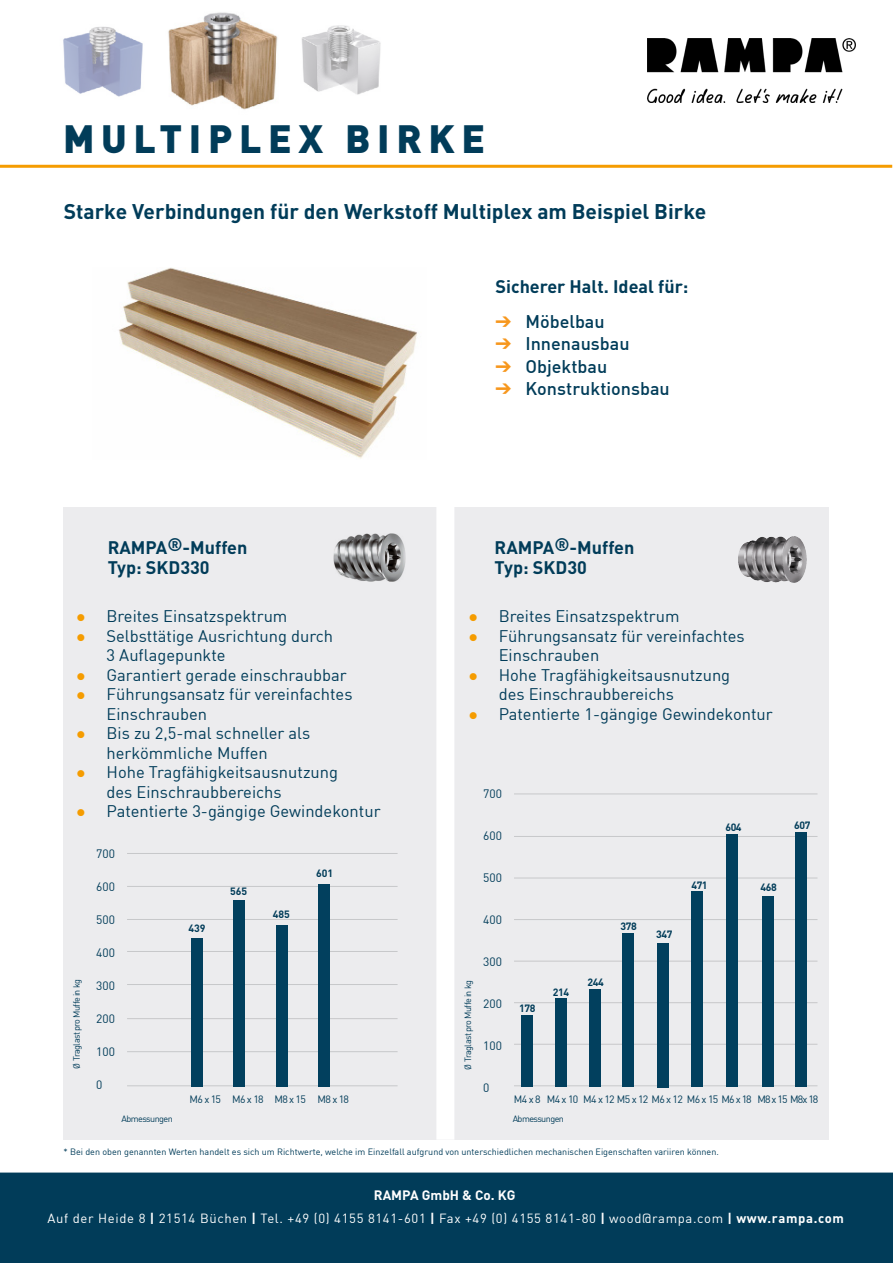
<style>
.page{position:relative;width:893px;height:1263px;background:#fff}
.page>*{position:absolute;margin:0;border:0;box-sizing:border-box;transform-origin:0 0}
.t1{font:900 39px "DIN";letter-spacing:.17em;color:#013c59}
.t2{font:700 21px "DIN";color:#013c59}
.t3{font:700 18px "DIN";color:#013c59}
.t4{font:500 18px "DIN";color:#013c59}
.t5{font:16.5px "DIN";color:#013c59}
.t6{font:700 13.5px "DIN";color:#fff}
.t7{font:13.05px "DIN";letter-spacing:.05em;color:#fff}
.t8{font:12px "DIN";color:#013c59}
.t9{font:10.5px "DIN";letter-spacing:-.06em;color:#013c59}
.t10{font:700 10.5px "DIN";letter-spacing:-.04em;color:#013c59}
.t11{font:9px "DIN";color:#013c59}
.t12{font:9px "DIN";letter-spacing:-.06em;color:#013c59}
.s1{color:#f7971d}
.s2{color:#f59c00}
.s3{font-weight:700}
</style>
<div class="page">
<hr style="left:0;top:165px;width:892px;height:3px;background:#f59c00">
<img style="left:647px;top:39px;width:208px;height:64px">
<img style="left:168px;top:12px;width:110px;height:98px">
<img style="left:301px;top:25px;width:80px;height:70px">
<img style="left:63px;top:26px;width:80px;height:71px">
<div style="left:0;top:1172px;width:893px;height:91px;background:#013c59"></div>
<div style="left:64px;top:507px;width:765px;height:633px;background:#ececee"></div>
<div style="left:436px;top:472px;width:18px;height:668px;background:#fff"></div>
<hr style="left:514px;top:836px;width:303px;height:1px;background:#c7c8ca">
<hr style="left:514px;top:793px;width:303px;height:1px;background:#c7c8ca">
<hr style="left:514px;top:878px;width:303px;height:1px;background:#c7c8ca">
<hr style="left:514px;top:919px;width:303px;height:1px;background:#c7c8ca">
<hr style="left:514px;top:961px;width:303px;height:1px;background:#c7c8ca">
<hr style="left:514px;top:1002px;width:303px;height:1px;background:#c7c8ca">
<hr style="left:514px;top:1044px;width:303px;height:1px;background:#c7c8ca">
<hr style="left:514px;top:1085px;width:303px;height:1px;background:#c7c8ca">
<hr style="left:127px;top:886px;width:271px;height:1px;background:#c7c8ca">
<hr style="left:127px;top:853px;width:271px;height:1px;background:#c7c8ca">
<hr style="left:127px;top:919px;width:271px;height:1px;background:#c7c8ca">
<hr style="left:127px;top:951px;width:271px;height:1px;background:#c7c8ca">
<hr style="left:127px;top:984px;width:271px;height:1px;background:#c7c8ca">
<hr style="left:127px;top:1018px;width:271px;height:1px;background:#c7c8ca">
<hr style="left:127px;top:1051px;width:271px;height:1px;background:#c7c8ca">
<hr style="left:127px;top:1085px;width:271px;height:1px;background:#c7c8ca">
<img style="left:119px;top:268px;width:298px;height:191px">
<img style="left:334px;top:534px;width:71px;height:48px">
<img style="left:739px;top:536px;width:68px;height:47px">
<div style="left:191px;top:938px;width:12px;height:149px;background:#02405e"></div>
<div style="left:233px;top:900px;width:12px;height:187px;background:#02405e"></div>
<div style="left:276px;top:926px;width:12px;height:161px;background:#02405e"></div>
<div style="left:318px;top:884px;width:12px;height:203px;background:#02405e"></div>
<div style="left:589px;top:989px;width:12px;height:98px;background:#02405e"></div>
<div style="left:555px;top:999px;width:12px;height:88px;background:#02405e"></div>
<div style="left:521px;top:1016px;width:12px;height:71px;background:#02405e"></div>
<div style="left:622px;top:933px;width:12px;height:154px;background:#02405e"></div>
<div style="left:657px;top:943px;width:12px;height:145px;background:#02405e"></div>
<div style="left:691px;top:892px;width:12px;height:195px;background:#02405e"></div>
<div style="left:726px;top:834px;width:12px;height:253px;background:#02405e"></div>
<div style="left:762px;top:896px;width:11px;height:191px;background:#02405e"></div>
<div style="left:795px;top:832px;width:12px;height:255px;background:#02405e"></div>
<h1 class="t1" style="left:63px;top:112px;width:423px">MULTIPLEX BIRKE</h1>
<p class="t2" style="left:64px;top:198px;width:644px">Starke Verbindungen für den Werkstoff Multiplex am Beispiel Birke</p>
<p class="t3" style="left:495px;top:275px;width:194px">Sicherer Halt. Ideal für:</p>
<p class="t4" style="left:495px;top:310px;width:111px"><span class="s1">➔</span> Möbelbau</p>
<p class="t4" style="left:495px;top:332px;width:136px"><span class="s1">➔</span> Innenausbau</p>
<p class="t4" style="left:495px;top:355px;width:113px"><span class="s1">➔</span> Objektbau</p>
<p class="t4" style="left:495px;top:377px;width:176px"><span class="s1">➔</span> Konstruktionsbau</p>
<p class="t3" style="left:108px;top:536px;width:141px">RAMPA®-Muffen</p>
<p class="t3" style="left:108px;top:556px;width:104px">Typ: SKD330</p>
<p class="t3" style="left:495px;top:536px;width:141px">RAMPA®-Muffen</p>
<p class="t3" style="left:495px;top:556px;width:94px">Typ: SKD30</p>
<p class="t5" style="left:469px;top:606px;width:212px"><span class="s2">●</span> Breites Einsatzspektrum</p>
<p class="t5" style="left:469px;top:625px;width:277px"><span class="s2">●</span> Führungsansatz für vereinfachtes</p>
<p class="t5" style="left:499px;top:645px;width:102px">Einschrauben</p>
<p class="t5" style="left:469px;top:664px;width:263px"><span class="s2">●</span> Hohe Tragfähigkeitsausnutzung</p>
<p class="t5" style="left:499px;top:684px;width:177px">des Einschraubbereichs</p>
<p class="t5" style="left:469px;top:703px;width:306px"><span class="s2">●</span> Patentierte 1-gängige Gewindekontur</p>
<p class="t5" style="left:77px;top:606px;width:212px"><span class="s2">●</span> Breites Einsatzspektrum</p>
<p class="t5" style="left:77px;top:625px;width:258px"><span class="s2">●</span> Selbsttätige Ausrichtung durch</p>
<p class="t5" style="left:107px;top:645px;width:121px">3 Auflagepunkte</p>
<p class="t5" style="left:77px;top:664px;width:272px"><span class="s2">●</span> Garantiert gerade einschraubbar</p>
<p class="t5" style="left:77px;top:684px;width:277px"><span class="s2">●</span> Führungsansatz für vereinfachtes</p>
<p class="t5" style="left:107px;top:703px;width:102px">Einschrauben</p>
<p class="t5" style="left:77px;top:723px;width:235px"><span class="s2">●</span> Bis zu 2,5-mal schneller als</p>
<p class="t5" style="left:107px;top:742px;width:163px">herkömmliche Muffen</p>
<p class="t5" style="left:77px;top:762px;width:263px"><span class="s2">●</span> Hohe Tragfähigkeitsausnutzung</p>
<p class="t5" style="left:107px;top:781px;width:177px">des Einschraubbereichs</p>
<p class="t5" style="left:77px;top:801px;width:306px"><span class="s2">●</span> Patentierte 3-gängige Gewindekontur</p>
<p class="t8" style="left:483px;top:786px;width:20px">700</p>
<p class="t8" style="left:483px;top:828px;width:20px">600</p>
<p class="t8" style="left:483px;top:870px;width:20px">500</p>
<p class="t8" style="left:483px;top:912px;width:20px">400</p>
<p class="t8" style="left:483px;top:954px;width:20px">300</p>
<p class="t8" style="left:483px;top:996px;width:20px">200</p>
<p class="t8" style="left:483px;top:1038px;width:20px">100</p>
<p class="t8" style="left:483px;top:1080px;width:8px">0</p>
<p class="t10" style="left:725px;top:820px;width:18px">604</p>
<p class="t8" style="left:96px;top:846px;width:20px">700</p>
<p class="t8" style="left:96px;top:879px;width:20px">600</p>
<p class="t8" style="left:96px;top:912px;width:20px">500</p>
<p class="t8" style="left:96px;top:945px;width:20px">400</p>
<p class="t8" style="left:96px;top:978px;width:20px">300</p>
<p class="t8" style="left:96px;top:1011px;width:20px">200</p>
<p class="t8" style="left:96px;top:1044px;width:20px">100</p>
<p class="t8" style="left:96px;top:1077px;width:8px">0</p>
<p class="t10" style="left:316px;top:866px;width:19px">601</p>
<p class="t10" style="left:691px;top:879px;width:18px">471</p>
<p class="t10" style="left:760px;top:880px;width:18px">468</p>
<p class="t10" style="left:230px;top:884px;width:19px">565</p>
<p class="t10" style="left:273px;top:908px;width:19px">485</p>
<p class="t10" style="left:621px;top:919px;width:18px">378</p>
<p class="t10" style="left:189px;top:921px;width:19px">439</p>
<p class="t10" style="left:656px;top:928px;width:18px">347</p>
<p class="t10" style="left:588px;top:975px;width:18px">244</p>
<p class="t12" style="left:71px;top:1069px;width:91px;rotate:-90deg">Ø Traglast pro Muffe in kg</p>
<p class="t12" style="left:462px;top:1070px;width:91px;rotate:-90deg">Ø Traglast pro Muffe in kg</p>
<p class="t10" style="left:553px;top:985px;width:18px">214</p>
<p class="t10" style="left:519px;top:1001px;width:18px">178</p>
<p class="t10" style="left:794px;top:818px;width:18px">607</p>
<p class="t9" style="left:190px;top:1093px;width:33px">M6 x 15</p>
<p class="t9" style="left:232px;top:1093px;width:33px">M6 x 18</p>
<p class="t9" style="left:274px;top:1093px;width:33px">M8 x 15</p>
<p class="t9" style="left:318px;top:1093px;width:33px">M8 x 18</p>
<p class="t9" style="left:514px;top:1093px;width:28px">M4 x 8</p>
<p class="t9" style="left:547px;top:1093px;width:33px">M4 x 10</p>
<p class="t9" style="left:583px;top:1093px;width:170px">M4 x 12 M5 x 12 M6 x 12 M6 x 15 M6 x 18</p>
<p class="t9" style="left:757px;top:1093px;width:62px">M8 x 15 M8x 18</p>
<p class="t12" style="left:122px;top:1113px;width:53px">Abmessungen</p>
<p class="t12" style="left:513px;top:1113px;width:53px">Abmessungen</p>
<p class="t11" style="left:64px;top:1146px;width:657px">* Bei den oben genannten Werten handelt es sich um Richtwerte, welche im Einzelfall aufgrund von unterschiedlichen mechanischen Eigenschaften variiren können.</p>
<p class="t6" style="left:374px;top:1186px;width:143px">RAMPA GmbH &amp; Co. KG</p>
<p class="t7" style="left:48px;top:1210px;width:798px">Auf der Heide 8 <span class="s3">|</span> 21514 Büchen <span class="s3">|</span> Tel. +49 (0) 4155 8141-601 <span class="s3">|</span> Fax +49 (0) 4155 8141-80 <span class="s3">|</span> wood@rampa.com <span class="s3">| www.rampa.com</span></p>
</div>
